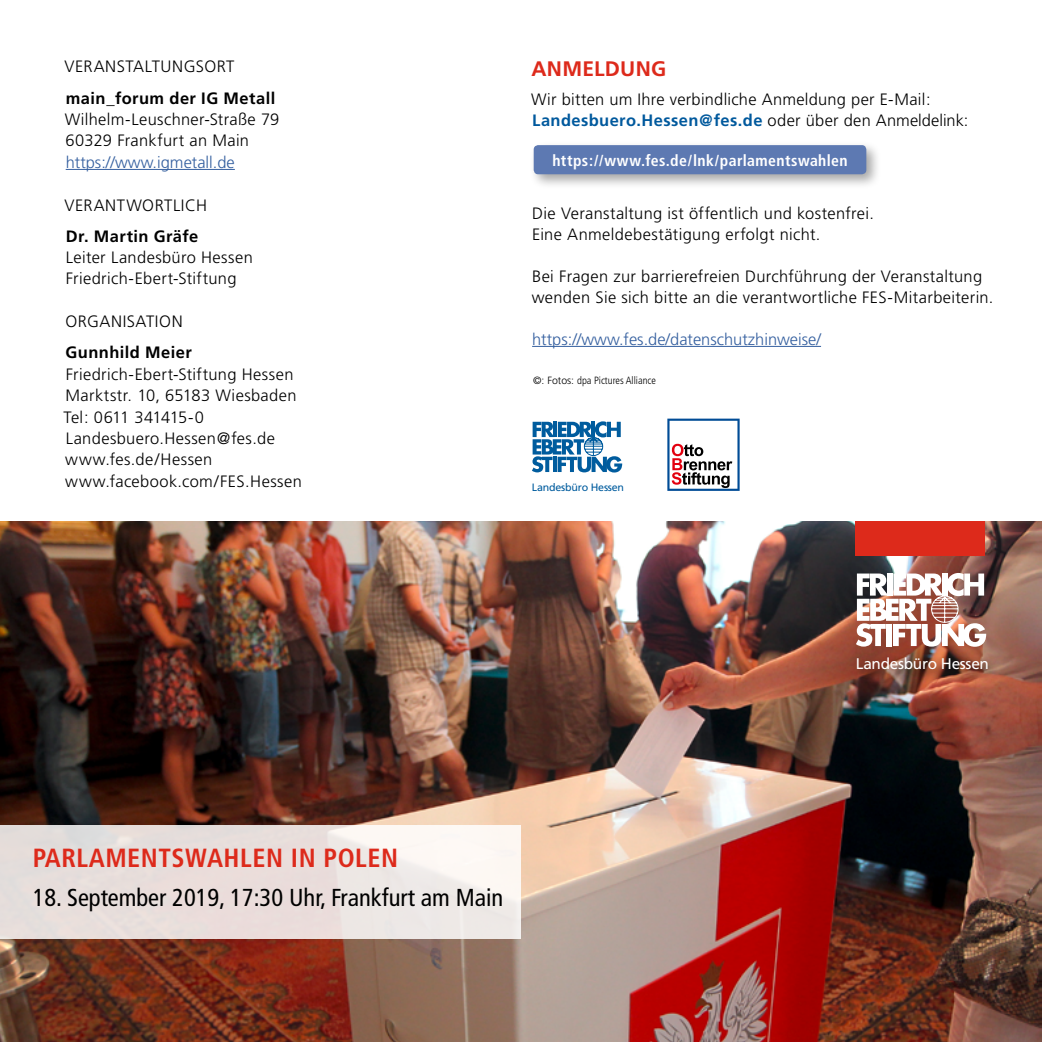
<style>
.page{position:relative;width:1042px;height:1042px;background:#fff}
.page>*{position:absolute;margin:0;border:0;box-sizing:border-box;transform-origin:0 0}
.t1{font:700 condensed 26.25px "Frutiger";letter-spacing:.02em;color:#dd2a1b}
.t2{font:condensed 24.5px "Frutiger";color:#000}
.t3{font:700 21px "Frutiger";letter-spacing:.01em;color:#dd2a1b}
.t4{font:300 16.45px/21.3px "Frutiger";letter-spacing:.02em;color:#000}
.t5{font:300 16.45px "Frutiger";color:#345f9f}
.t6{font:700 16.45px "Frutiger";letter-spacing:.025em;color:#000}
.t7{font:700 condensed 15.75px "Frutiger";letter-spacing:.025em;color:#fff}
.t8{font:15.4px "Frutiger";letter-spacing:-.02em;color:#fff}
.t9{font:10.67px "Frutiger";letter-spacing:-.02em;color:#005c9e}
.t10{font:300 condensed 10.5px "Frutiger";color:#000}
.s1{font-weight:700;color:#00599d}
.s2{font-stretch:normal}
</style>
<div class="page">
<img style="left:0;top:521px;width:1042px;height:521px">
<svg style="left:856px;top:573px;width:130px;height:74px"></svg>
<div style="left:852px;top:653px;width:150px;height:30px;background:#000;opacity:.75"></div>
<div style="left:0;top:825px;width:521px;height:114px;background:linear-gradient(to right,#e1d7d5,#f6efec)"></div>
<hr style="left:66px;top:169px;width:169px;height:1px;background:#345f9f">
<svg style="left:532px;top:421px;width:90px;height:51px"></svg>
<hr style="left:532px;top:346px;width:289px;height:1px;background:#345f9f">
<div style="left:856px;top:521px;width:129px;height:35px;background:#dd2a1b"></div>
<div style="left:530px;top:141px;width:351px;height:48px;background:#000;opacity:.35"></div>
<div style="left:534px;top:145px;width:332px;height:29px;background:#5d79b2;border-radius:4px"></div>
<svg style="left:667px;top:419px;width:72px;height:72px"></svg>
<p class="t3" style="left:531px;top:56px;width:136px">ANMELDUNG</p>
<p class="t4" style="left:531px;top:89px;width:439px">Wir bitten um Ihre verbindliche Anmeldung per E-Mail:<br><span class="s1">Landesbuero.Hessen@fes.de</span> oder über den Anmeldelink:</p>
<p class="t4" style="left:64px;top:56px;width:171px">VERANSTALTUNGSORT</p>
<p class="t6" style="left:66px;top:88px;width:211px">main_forum der IG Metall</p>
<p class="t4" style="left:65px;top:109px;width:216px">Wilhelm-Leuschner-Straße 79<br>60329 Frankfurt an Main</p>
<p class="t5" style="left:66px;top:153px;width:171px">https://www.igmetall.de</p>
<p class="t4" style="left:64px;top:194px;width:144px">VERANTWORTLICH</p>
<p class="t6" style="left:66px;top:226px;width:134px">Dr. Martin Gräfe</p>
<p class="t4" style="left:66px;top:247px;width:189px">Leiter Landesbüro Hessen<br>Friedrich-Ebert-Stiftung</p>
<p class="t4" style="left:65px;top:311px;width:119px">ORGANISATION</p>
<p class="t6" style="left:66px;top:343px;width:128px">Gunnhild Meier</p>
<p class="t4" style="left:63px;top:363px;width:240px">Friedrich-Ebert-Stiftung Hessen<br>Marktstr. 10, 65183 Wiesbaden<br>Tel: 0611 341415-0<br>Landesbuero.Hessen@fes.de www.fes.de/Hessen www.facebook.com/FES.Hessen</p>
<p class="t10" style="left:533px;top:375px;width:124px"><span class="s2">©: Fotos:</span> dpa Pictures Alliance</p>
<p class="t9" style="left:532px;top:481px;width:94px">Landesbüro Hessen</p>
<p class="t7" style="left:552px;top:151px;width:297px">https://www.fes.de/lnk/parlamentswahlen</p>
<p class="t4" style="left:532px;top:202px;width:343px">Die Veranstaltung ist öffentlich und kostenfrei.<br>Eine Anmeldebestätigung erfolgt nicht.</p>
<p class="t4" style="left:532px;top:265px;width:463px">Bei Fragen zur barrierefreien Durchführung der Veranstaltung wenden Sie sich bitte an die verantwortliche FES-Mitarbeiterin.</p>
<p class="t5" style="left:532px;top:330px;width:290px">https://www.fes.de/datenschutzhinweise/</p>
<h1 class="t1" style="left:33px;top:842px;width:367px">PARLAMENTSWAHLEN IN POLEN</h1>
<h2 class="t2" style="left:33px;top:883px;width:472px">18. September 2019, 17:30 Uhr, Frankfurt am Main</h2>
<p class="t8" style="left:856px;top:654px;width:135px">Landesbüro Hessen</p>
</div>
